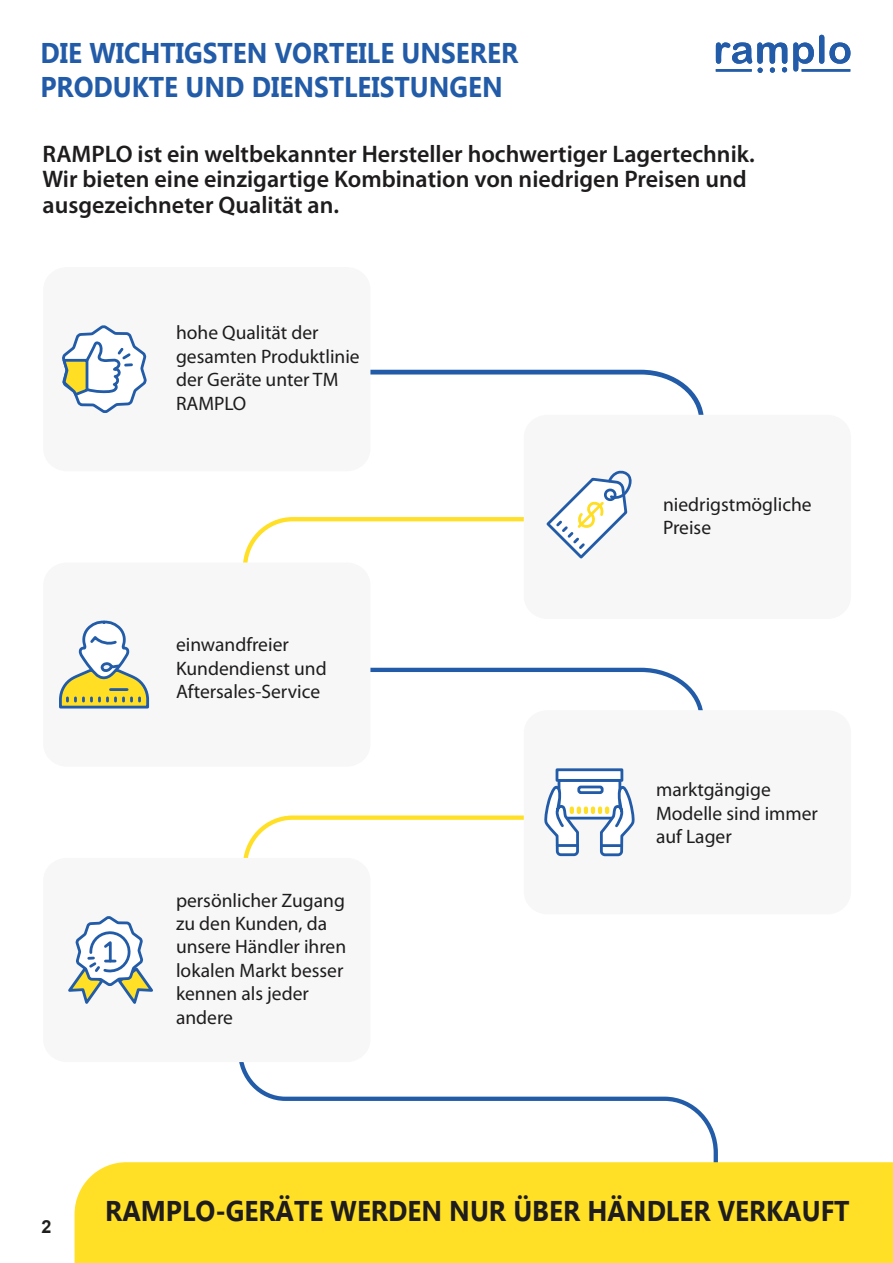
<style>
.page{position:relative;width:893px;height:1263px;background:#fff}
.page>*{position:absolute;margin:0;border:0;box-sizing:border-box;transform-origin:0 0}
.t1{font:700 28.5px/34.2px "Microsoft Tai Le";color:#225ba7;scale:.92 1}
.t2{font:700 28.5px "Microsoft Tai Le";color:#1e1c1d;scale:.92 1}
.t3{font:600 24px/25.5px "Myriad Pro";color:#1e1c1d}
.t4{font:19.5px/23.4px "Myriad Pro";color:#1e1c1d}
.t5{font:700 18px "Arial";color:#1e1e1c}
</style>
<div class="page">
<svg style="left:243px;top:815px;width:281px;height:43px"></svg>
<svg style="left:243px;top:517px;width:281px;height:45px"></svg>
<svg style="left:370px;top:667px;width:333px;height:43px"></svg>
<svg style="left:370px;top:369px;width:334px;height:46px"></svg>
<svg style="left:239px;top:1062px;width:479px;height:100px"></svg>
<div style="left:43px;top:562px;width:327px;height:205px;background:#f7f7f7;border-radius:23px"></div>
<svg style="left:59px;top:620px;width:91px;height:89px"></svg>
<div style="left:43px;top:858px;width:327px;height:204px;background:#f7f7f7;border-radius:23px"></div>
<svg style="left:68px;top:916px;width:85px;height:88px"></svg>
<div style="left:524px;top:710px;width:327px;height:204px;background:#f7f7f7;border-radius:23px"></div>
<div style="left:43px;top:267px;width:327px;height:204px;background:#f7f7f7;border-radius:23px"></div>
<svg style="left:62px;top:325px;width:85px;height:88px"></svg>
<div style="left:524px;top:415px;width:327px;height:204px;background:#f7f7f7;border-radius:23px"></div>
<svg style="left:541px;top:370px;width:97px;height:792px"></svg>
<div style="left:75px;top:1162px;width:818px;height:101px;background:#ffe026"></div>
<hr style="left:802px;top:69px;width:48px;height:3px;background:#225ba7">
<svg style="left:793px;top:35px;width:57px;height:36px"></svg>
<svg style="left:716px;top:42px;width:71px;height:31px"></svg>
<h1 class="t1" style="left:40px;top:37px;width:521px">DIE WICHTIGSTEN VORTEILE UNSERER<br>PRODUKTE UND DIENSTLEISTUNGEN</h1>
<p class="t3" style="left:43px;top:140px;width:714px">RAMPLO ist ein weltbekannter Hersteller hochwertiger Lagertechnik.<br>Wir bieten eine einzigartige Kombination von niedrigen Preisen und ausgezeichneter Qualität an.</p>
<p class="t4" style="left:176px;top:321px;width:185px">hohe Qualität der gesamten Produktlinie der Geräte unter TM<br>RAMPLO</p>
<p class="t4" style="left:176px;top:632px;width:152px">einwandfreier<br>Kundendienst und<br>Aftersales-Service</p>
<p class="t4" style="left:176px;top:888px;width:172px">persönlicher Zugang zu den Kunden, da unsere Händler ihren lokalen Markt besser kennen als jeder andere</p>
<p class="t4" style="left:663px;top:492px;width:150px">niedrigstmögliche<br>Preise</p>
<p class="t4" style="left:656px;top:778px;width:163px">marktgängige<br>Modelle sind immer auf Lager</p>
<p class="t5" style="left:42px;top:1214px;width:12px">2</p>
<h1 class="t2" style="left:105px;top:1194px;width:811px">RAMPLO-GERÄTE WERDEN NUR ÜBER HÄNDLER VERKAUFT</h1>
</div>
